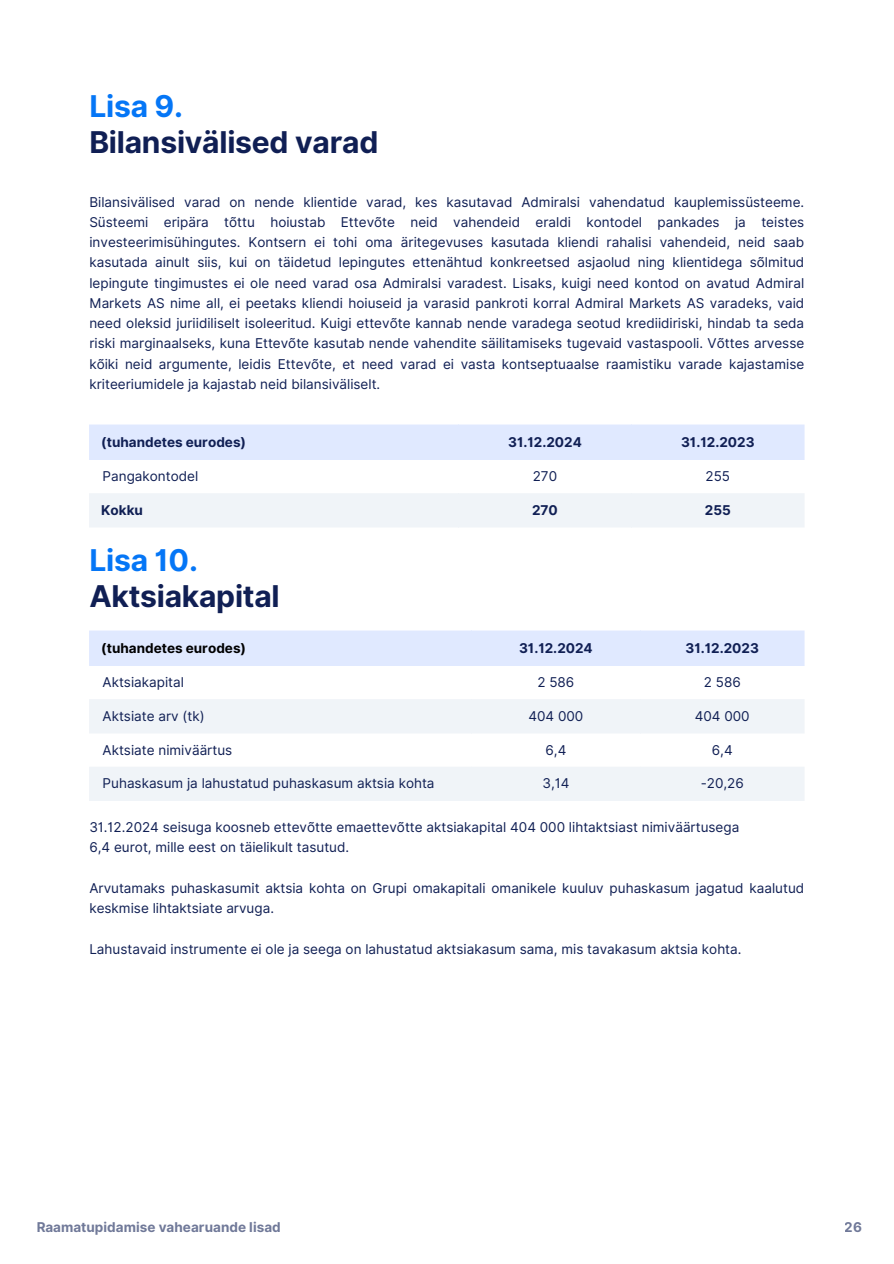
<style>
.page{position:relative;width:894px;height:1264px;background:#fff}
.page>*{position:absolute;margin:0;border:0;box-sizing:border-box;transform-origin:0 0}
.t1{font:700 30px/36px "Inter";letter-spacing:-.01em;color:#101f54}
.t2{font:13.5px/20.2px "Inter";color:#101f54;text-align:justify}
.t3{font:700 13.5px "Inter";color:#101f54}
.t4{font:700 13.5px "Inter";color:#000}
.s1{color:#0576f6}
</style>
<div class="page">
<div style="left:89px;top:630px;width:715px;height:36px;background:#e0e9ff"></div>
<svg style="left:89px;top:699px;width:715px;height:101px;fill:#f0f4f8"></svg>
<div style="left:89px;top:425px;width:715px;height:35px;background:#e0e9ff"></div>
<div style="left:89px;top:493px;width:715px;height:34px;background:#f0f4f8"></div>
<h1 class="t1" style="left:89px;top:89px;width:290px"><span class="s1">Lisa 9.<br></span>Bilansivälised varad</h1>
<p class="t2" style="left:89px;top:191px;width:716px">Bilansivälised varad on nende klientide varad, kes kasutavad Admiralsi vahendatud kauplemissüsteeme.<br>Süsteemi eripära tõttu hoiustab Ettevõte neid vahendeid eraldi kontodel pankades ja teistes investeerimisühingutes. Kontsern ei tohi oma äritegevuses kasutada kliendi rahalisi vahendeid, neid saab kasutada ainult siis, kui on täidetud lepingutes ettenähtud konkreetsed asjaolud ning klientidega sõlmitud lepingute tingimustes ei ole need varad osa Admiralsi varadest. Lisaks, kuigi need kontod on avatud Admiral Markets AS nime all, ei peetaks kliendi hoiuseid ja varasid pankroti korral Admiral Markets AS varadeks, vaid need oleksid juriidiliselt isoleeritud. Kuigi ettevõte kannab nende varadega seotud krediidiriski, hindab ta seda riski marginaalseks, kuna Ettevõte kasutab nende vahendite säilitamiseks tugevaid vastaspooli. Võttes arvesse kõiki neid argumente, leidis Ettevõte, et need varad ei vasta kontseptuaalse raamistiku varade kajastamise kriteeriumidele ja kajastab neid bilansiväliselt.</p>
<p class="t3" style="left:101px;top:434px;width:146px">(tuhandetes eurodes)</p>
<p class="t3" style="left:508px;top:434px;width:75px">31.12.2024</p>
<p class="t3" style="left:681px;top:434px;width:75px">31.12.2023</p>
<p class="t2" style="left:103px;top:466px;width:97px">Pangakontodel</p>
<p class="t2" style="left:532px;top:466px;width:26px">270</p>
<p class="t2" style="left:705px;top:466px;width:26px">255</p>
<p class="t3" style="left:101px;top:502px;width:43px">Kokku</p>
<p class="t3" style="left:532px;top:502px;width:27px">270</p>
<p class="t3" style="left:704px;top:502px;width:27px">255</p>
<p class="t1" style="left:89px;top:542px;width:192px"><span class="s1">Lisa 10.<br></span>Aktsiakapital</p>
<p class="t4" style="left:101px;top:640px;width:146px">(tuhandetes eurodes)</p>
<p class="t3" style="left:519px;top:640px;width:75px">31.12.2024</p>
<p class="t3" style="left:685px;top:640px;width:75px">31.12.2023</p>
<p class="t2" style="left:103px;top:672px;width:83px">Aktsiakapital</p>
<p class="t2" style="left:537px;top:672px;width:38px">2 586</p>
<p class="t2" style="left:703px;top:672px;width:38px">2 586</p>
<p class="t2" style="left:103px;top:705px;width:103px">Aktsiate arv (tk)</p>
<p class="t2" style="left:528px;top:705px;width:56px">404 000</p>
<p class="t2" style="left:694px;top:705px;width:56px">404 000</p>
<h1 class="t2" style="left:103px;top:739px;width:131px">Aktsiate nimiväärtus</h1>
<p class="t2" style="left:545px;top:739px;width:22px">6,4</p>
<p class="t2" style="left:711px;top:739px;width:22px">6,4</p>
<p class="t2" style="left:103px;top:773px;width:333px">Puhaskasum ja lahustatud puhaskasum aktsia kohta</p>
<p class="t2" style="left:542px;top:773px;width:28px">3,14</p>
<p class="t2" style="left:700px;top:773px;width:45px">-20,26</p>
<p class="t2" style="left:89px;top:817px;width:651px">31.12.2024 seisuga koosneb ettevõtte emaettevõtte aktsiakapital 404 000 lihtaktsiast nimiväärtusega</p>
<p class="t2" style="left:89px;top:837px;width:261px">6,4 eurot, mille eest on täielikult tasutud.</p>
<p class="t2" style="left:89px;top:877px;width:716px">Arvutamaks puhaskasumit aktsia kohta on Grupi omakapitali omanikele kuuluv puhaskasum jagatud kaalutud keskmise lihtaktsiate arvuga.</p>
<p class="t2" style="left:89px;top:938px;width:653px">Lahustavaid instrumente ei ole ja seega on lahustatud aktsiakasum sama, mis tavakasum aktsia kohta.</p>
<p class="t3" style="left:36px;top:1219px;width:246px">Raamatupidamise vahearuande lisad</p>
<p class="t3" style="left:844px;top:1219px;width:19px">26</p>
</div>
